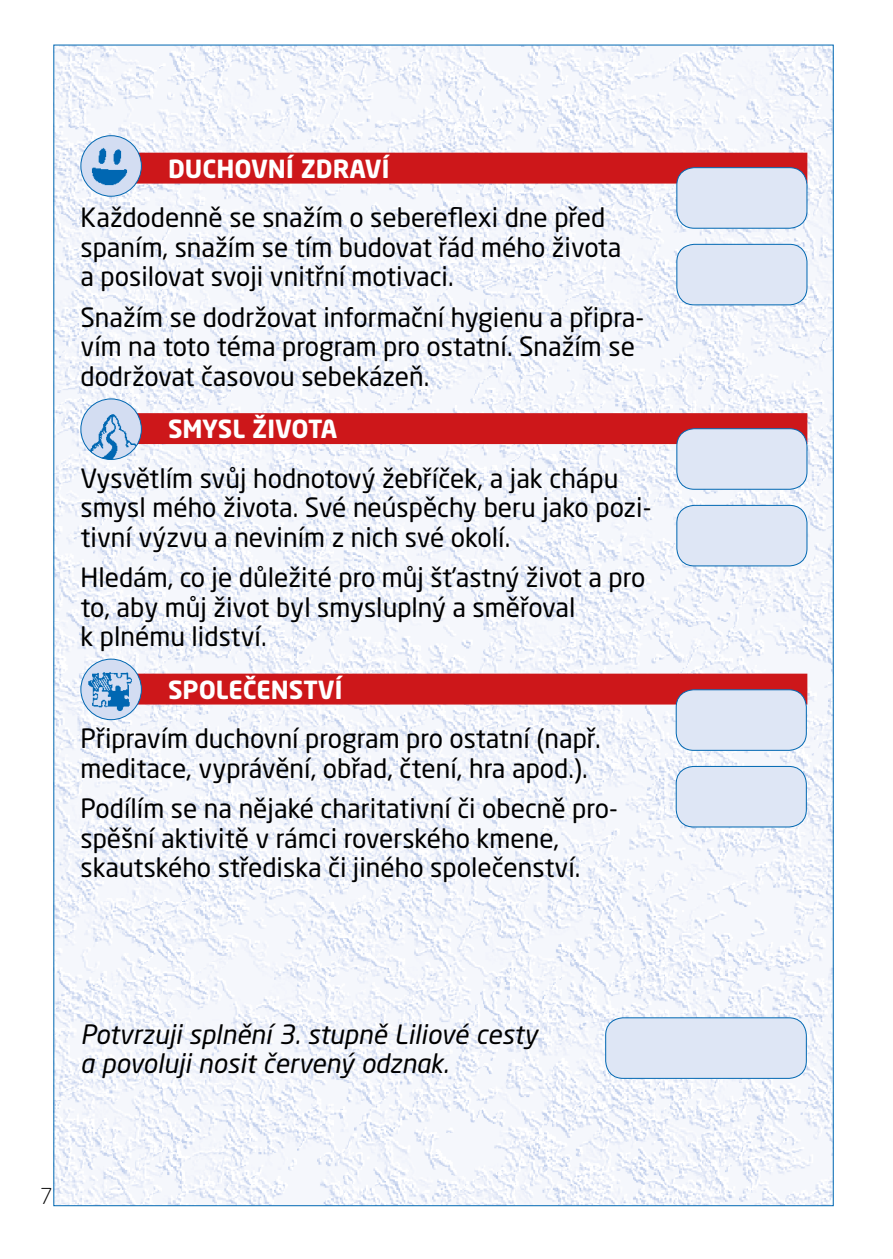
<style>
.page{position:relative;width:893px;height:1259px;background:#fff}
.page>*{position:absolute;margin:0;border:0;box-sizing:border-box;transform-origin:0 0}
.t1{font:26.4px/29.4px "Neo Sans Pro";color:#000}
.t2{font:italic 26.4px/29.4px "Neo Sans Pro";color:#000}
.t3{font:700 24.6px "Neo Sans Pro";color:#fff}
.t4{font:300 21.6px "Neo Sans Pro";color:#000}
</style>
<div class="page">
<img style="left:55px;top:47px;width:777px;height:1157px">
<div style="left:107px;top:153px;width:700px;height:31px;background:#cd171a"></div>
<div style="left:107px;top:413px;width:700px;height:31px;background:#cd171a"></div>
<div style="left:107px;top:673px;width:700px;height:31px;background:#cd171a"></div>
<svg style="left:81px;top:399px;width:60px;height:60px"></svg>
<img style="left:81px;top:404px;width:60px;height:55px">
<div style="left:80px;top:398px;width:62px;height:62px;border:1px solid #0067b2;border-radius:50%"></div>
<div style="left:606px;top:1017px;width:200px;height:61px;background:#dee6f5;border-radius:18px"></div>
<div style="left:605px;top:1017px;width:202px;height:61px;border:1px solid #0067b2;border-radius:18px"></div>
<img style="left:81px;top:659px;width:60px;height:60px;border-radius:30px">
<div style="left:80px;top:659px;width:62px;height:61px;border:1px solid #0067b2;border-radius:50%"></div>
<div style="left:677px;top:168px;width:130px;height:60px;background:#dee6f5;border-radius:18px"></div>
<div style="left:676px;top:167px;width:131px;height:62px;border:1px solid #0067b2;border-radius:18px"></div>
<div style="left:677px;top:244px;width:130px;height:61px;background:#dee6f5;border-radius:18px"></div>
<div style="left:676px;top:244px;width:131px;height:61px;border:1px solid #0067b2;border-radius:18px"></div>
<div style="left:677px;top:429px;width:130px;height:60px;background:#dee6f5;border-radius:18px"></div>
<div style="left:676px;top:428px;width:131px;height:61px;border:1px solid #0067b2;border-radius:18px"></div>
<div style="left:677px;top:505px;width:130px;height:61px;background:#dee6f5;border-radius:18px"></div>
<div style="left:676px;top:505px;width:131px;height:61px;border:1px solid #0067b2;border-radius:18px"></div>
<div style="left:676px;top:690px;width:130px;height:60px;background:#dee6f5;border-radius:18px"></div>
<div style="left:676px;top:689px;width:131px;height:61px;border:1px solid #0067b2;border-radius:18px"></div>
<div style="left:676px;top:766px;width:130px;height:61px;background:#dee6f5;border-radius:18px"></div>
<div style="left:676px;top:766px;width:131px;height:61px;border:1px solid #0067b2;border-radius:18px"></div>
<img style="left:81px;top:136px;width:60px;height:58px">
<div style="left:80px;top:135px;width:62px;height:62px;border:1px solid #0067b2;border-radius:50%"></div>
<p class="t3" style="left:168px;top:153px;width:223px">DUCHOVNÍ ZDRAVÍ</p>
<p class="t1" style="left:80px;top:203px;width:543px">Každodenně se snažím o sebereflexi dne před spaním, snažím se tím budovat řád mého života a posilovat svoji vnitřní motivaci.</p>
<p class="t1" style="left:80px;top:302px;width:565px">Snažím se dodržovat informační hygienu a připra&shy;vím na toto téma program pro ostatní. Snažím se dodržovat časovou sebekázeň.</p>
<p class="t3" style="left:168px;top:413px;width:171px">SMYSL ŽIVOTA</p>
<p class="t1" style="left:80px;top:463px;width:572px">Vysvětlím svůj hodnotový žebříček, a jak chápu smysl mého života. Své neúspěchy beru jako pozi&shy;tivní výzvu a neviním z nich své okolí.</p>
<p class="t1" style="left:80px;top:562px;width:566px">Hledám, co je důležité pro můj šťastný život a pro to, aby můj život byl smysluplný a směřoval<br>k plnému lidství.</p>
<p class="t3" style="left:168px;top:674px;width:176px">SPOLEČENSTVÍ</p>
<p class="t1" style="left:80px;top:723px;width:522px">Připravím duchovní program pro ostatní (např. meditace, vyprávění, obřad, čtení, hra apod.).</p>
<p class="t1" style="left:80px;top:793px;width:539px">Podílím se na nějaké charitativní či obecně pro&shy;spěšní aktivitě v rámci roverského kmene, skautského střediska či jiného společenství.</p>
<p class="t2" style="left:80px;top:1019px;width:459px">Potvrzuji splnění 3. stupně Liliové cesty a povoluji nosit červený odznak.</p>
<p class="t4" style="left:40px;top:1183px;width:14px">7</p>
</div>
